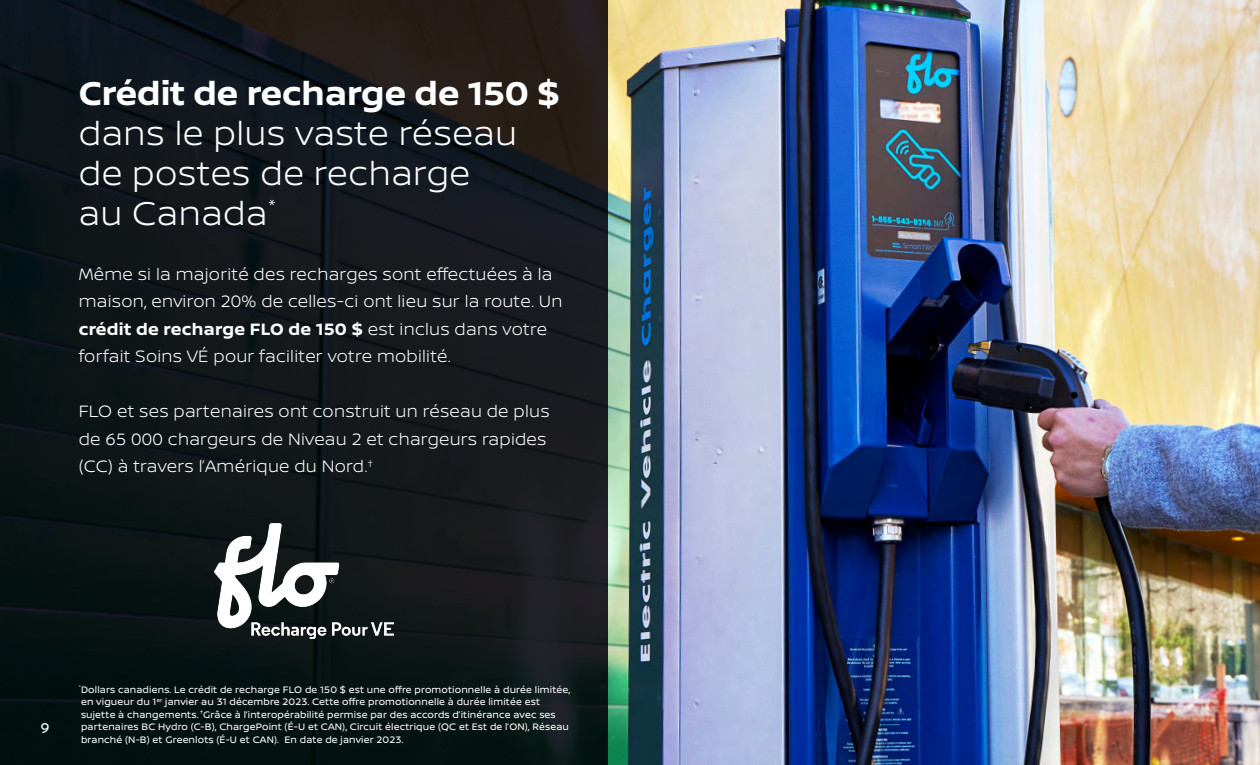
<style>
.page{position:relative;width:1260px;height:765px;background:#fff}
.page>*{position:absolute;margin:0;border:0;box-sizing:border-box;transform-origin:0 0}
.t1{font:300 35px/40px "Nissan Brand";letter-spacing:.015em;color:#fff}
.t2{font:700 35px "Nissan Brand";color:#fff}
.t3{font:300 17.5px/27.5px "Nissan Brand";letter-spacing:.015em;color:#fff}
.t4{font:15px "Nissan Brand";color:#fff}
.t5{font:10px/12.5px "Nissan Brand";letter-spacing:.015em;color:#fff}
.s1{font-weight:700}
</style>
<div class="page">
<img style="left:608px;top:0;width:652px;height:765px">
<svg style="left:0;top:0;width:608px;height:765px;background:#111719"></svg>
<img style="left:214px;top:524px;width:179px;height:115px">
<h1 class="t2" style="left:79px;top:68px;width:483px">Crédit de recharge de 150 $</h1>
<h1 class="t1" style="left:79px;top:112px;width:440px">dans le plus vaste réseau de postes de recharge au Canada<sup>*</sup></h1>
<h2 class="t3" style="left:79px;top:259px;width:485px">Même si la majorité des recharges sont effectuées à la maison, environ 20% de celles-ci ont lieu sur la route. Un <span class="s1">crédit de recharge FLO de 150 $</span> est inclus dans votre forfait Soins VÉ pour faciliter votre mobilité.</h2>
<h2 class="t3" style="left:79px;top:397px;width:472px">FLO et ses partenaires ont construit un réseau de plus de 65 000 chargeurs de Niveau 2 et chargeurs rapides (CC) à travers l’Amérique du Nord.<sup>†</sup></h2>
<h3 class="t4" style="left:40px;top:717px;width:11px">9</h3>
<p class="t5" style="left:79px;top:682px;width:493px"><sup>*</sup>Dollars canadiens. Le crédit de recharge FLO de 150 $ est une offre promotionnelle à durée limitée, en vigueur du 1<sup>er</sup> janvier au 31 décembre 2023. Cette offre promotionnelle à durée limitée est sujette à changements. <sup>†</sup>Grâce à l’interopérabilité permise par des accords d’itinérance avec ses partenaires BC Hydro (C-B), ChargePoint (É-U et CAN), Circuit électrique (QC et Est de l’ON), Réseau branché (N-B) et Greenlots (É-U et CAN). En date de janvier 2023.</p>
</div>
